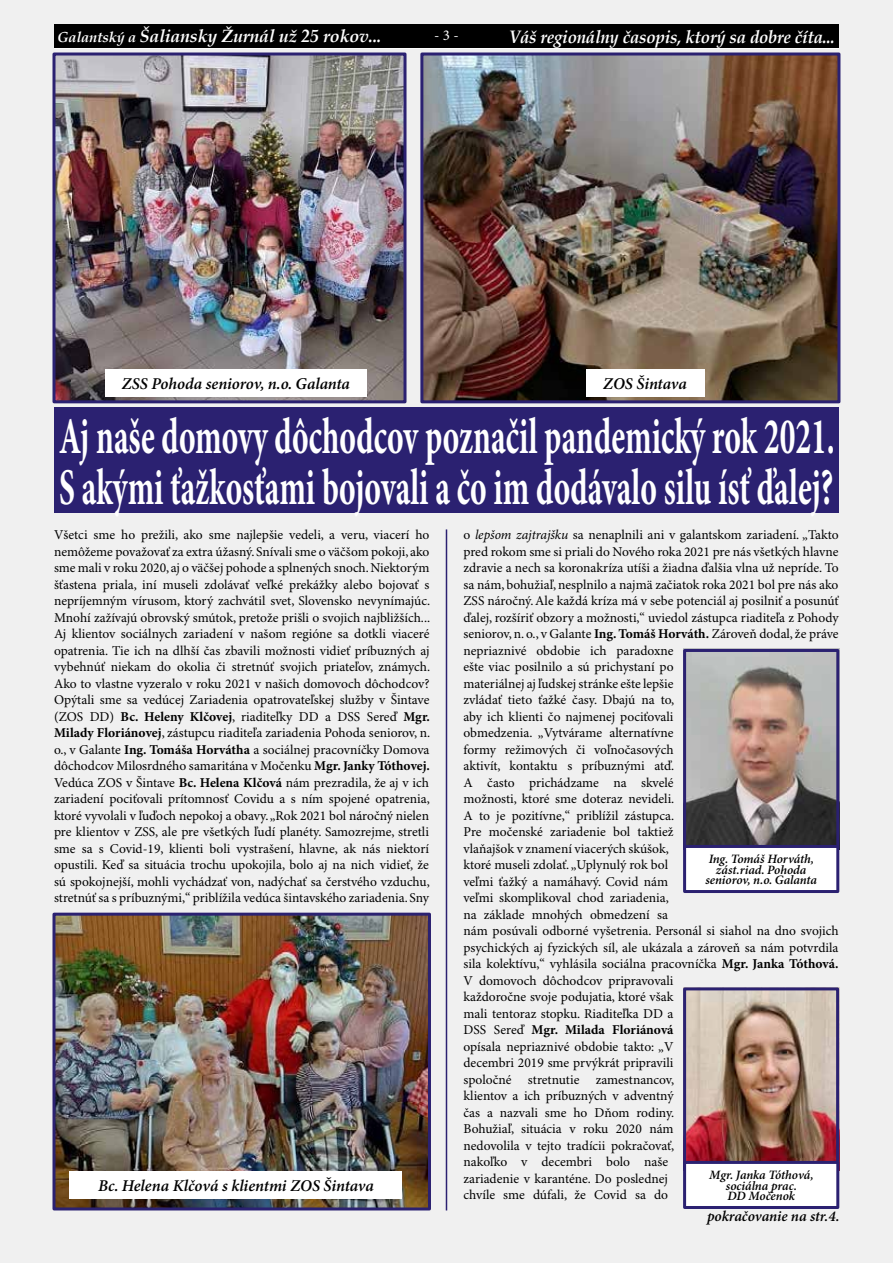
<style>
.page{position:relative;width:893px;height:1263px;background:#f0f0f0}
.page>*{position:absolute;margin:0;border:0;box-sizing:border-box;transform-origin:0 0}
.t1{font:700 51.45px/51px "Minion Pro";color:#fff;scale:.61 1}
.t2{font:italic 700 18px "Book Antiqua";letter-spacing:-.01em;color:#fff;scale:.93 1}
.t3{font:italic 700 17.7px "Book Antiqua";letter-spacing:-.01em;color:#fff}
.t4{font:italic 600 16.5px "Minion Pro";letter-spacing:-.005em;color:#000}
.t5{font:italic 600 15px "Minion Pro";letter-spacing:-.005em;color:#000}
.t6{font:15px "Minion Pro";color:#fff}
.t7{font:13.5px/16.5px "Minion Pro";color:#000;text-align:justify}
.t8{font:italic 600 12.75px/10.5px "Minion Pro";letter-spacing:-.005em;color:#000;text-align:center}
.s1{font-size:14.55px}
.s2{font-weight:700}
.s3{font-style:italic}
</style>
<div class="page">
<div style="left:54px;top:407px;width:785px;height:105px;background:#2b2171"></div>
<img style="left:424px;top:56px;width:412px;height:343px">
<div style="left:420px;top:52px;width:420px;height:351px;border:3px solid #2b2171"></div>
<img style="left:56px;top:56px;width:346px;height:343px">
<div style="left:52px;top:52px;width:354px;height:351px;border:3px solid #2b2171"></div>
<img style="left:56px;top:917px;width:371px;height:289px">
<div style="left:52px;top:913px;width:379px;height:297px;border:3px solid #2b2171"></div>
<div style="left:105px;top:369px;width:261px;height:27px;background:#fff"></div>
<div style="left:70px;top:1171px;width:332px;height:28px;background:#fff"></div>
<div style="left:586px;top:369px;width:118px;height:27px;background:#fff"></div>
<img style="left:687px;top:653px;width:148px;height:192px">
<div style="left:683px;top:649px;width:156px;height:200px;border:3px solid #2b2171"></div>
<div style="left:685px;top:846px;width:153px;height:45px;background:#fff"></div>
<div style="left:683px;top:845px;width:156px;height:48px;border:3px solid #2b2171"></div>
<img style="left:687px;top:991px;width:148px;height:170px">
<div style="left:683px;top:987px;width:156px;height:184px;border:3px solid #2b2171"></div>
<div style="left:685px;top:1162px;width:153px;height:45px;background:#fff"></div>
<div style="left:683px;top:1161px;width:156px;height:48px;border:3px solid #2b2171"></div>
<hr style="left:446px;top:529px;width:1px;height:681px;background:#2b2171">
<hr style="left:54px;top:47px;width:785px;height:2px;background:#fff">
<div style="left:54px;top:24px;width:785px;height:24px;background:#000"></div>
<h3 class="t3" style="left:57px;top:24px;width:326px"><span class="s1">Galantský a</span> Šaliansky Žurnál už 25 rokov...</h3>
<p class="t6" style="left:434px;top:26px;width:26px">- 3 -</p>
<h2 class="t2" style="left:509px;top:24px;width:352px">Váš regionálny časopis, ktorý sa dobre číta...</h2>
<p class="t4" style="left:122px;top:374px;width:230px">ZSS Pohoda seniorov, n.o. Galanta</p>
<p class="t4" style="left:603px;top:374px;width:85px">ZOS Šintava</p>
<h1 class="t1" style="left:59px;top:413px;width:1273px">Aj naše domovy dôchodcov poznačil pandemický rok 2021.<br>S akými ťažkosťami bojovali a čo im dodávalo silu ísť ďalej?</h1>
<p class="t7" style="left:54px;top:527px;width:378px">Všetci sme ho prežili, ako sme najlepšie vedeli, a veru, viacerí ho nemôžeme považovať za extra úžasný. Snívali sme o väčšom pokoji, ako sme mali v roku 2020, aj o väčšej pohode a splnených snoch. Niektorým šťastena priala, iní museli zdolávať veľké prekážky alebo bojovať s nepríjemným vírusom, ktorý zachvátil svet, Slovensko nevynímajúc.<br>Mnohí zažívajú obrovský smútok, pretože prišli o svojich najbližších...<br>Aj klientov sociálnych zariadení v našom regióne sa dotkli viaceré opatrenia. Tie ich na dlhší čas zbavili možnosti vidieť príbuzných aj vybehnúť niekam do okolia či stretnúť svojich priateľov, známych.<br>Ako to vlastne vyzeralo v roku 2021 v našich domovoch dôchodcov?<br>Opýtali sme sa vedúcej Zariadenia opatrovateľskej služby v Šintave (ZOS DD) <span class="s2">Bc. Heleny Klčovej</span>, riaditeľky DD a DSS Sereď <span class="s2">Mgr.<br>Milady Floriánovej</span>, zástupcu riaditeľa zariadenia Pohoda seniorov, n. o., v Galante <span class="s2">Ing. Tomáša Horvátha</span> a sociálnej pracovníčky Domova dôchodcov Milosrdného samaritána v Močenku <span class="s2">Mgr. Janky Tóthovej.<br></span>Vedúca ZOS v Šintave <span class="s2">Bc. Helena Klčová</span> nám prezradila, že aj v ich zariadení pociťovali prítomnosť Covidu a s ním spojené opatrenia, ktoré vyvolali v ľuďoch nepokoj a obavy. „Rok 2021 bol náročný nielen pre klientov v ZSS, ale pre všetkých ľudí planéty. Samozrejme, stretli sme sa s Covid-19, klienti boli vystrašení, hlavne, ak nás niektorí opustili. Keď sa situácia trochu upokojila, bolo aj na nich vidieť, že sú spokojnejší, mohli vychádzať von, nadýchať sa čerstvého vzduchu, stretnúť sa s príbuznými,“ priblížila vedúca šintavského zariadenia. Sny</p>
<p class="t7" style="left:463px;top:527px;width:377px;text-align:left">o <span class="s3">lepšom zajtrajšku</span> sa nenaplnili ani v galantskom zariadení. „Takto pred rokom sme si priali do Nového roka 2021 pre nás všetkých hlavne zdravie a nech sa koronakríza utíši a žiadna ďalšia vlna už nepríde. To sa nám, bohužiaľ, nesplnilo a najmä začiatok roka 2021 bol pre nás ako ZSS náročný. Ale každá kríza má v sebe potenciál aj posilniť a posunúť ďalej, rozšíriť obzory a možnosti,“ uviedol zástupca riaditeľa z Pohody seniorov, n. o., v Galante <span class="s2">Ing. Tomáš Horváth.</span> Zároveň dodal, že práve nepriaznivé obdobie ich paradoxne<br>ešte viac posilnilo a sú prichystaní po<br>materiálnej aj ľudskej stránke ešte lepšie<br>zvládať tieto ťažké časy. Dbajú na to,<br>aby ich klienti čo najmenej pociťovali<br>obmedzenia. „Vytvárame alternatívne<br>formy režimových či voľnočasových<br>aktivít, kontaktu s príbuznými atď.<br>A často prichádzame na skvelé<br>možnosti, ktoré sme doteraz nevideli.<br>A to je pozitívne,“ priblížil zástupca.<br>Pre močenské zariadenie bol taktiež<br>vlaňajšok v znamení viacerých skúšok,<br>ktoré museli zdolať. „Uplynulý rok bol<br>veľmi ťažký a namáhavý. Covid nám<br>veľmi skomplikoval chod zariadenia,<br>na základe mnohých obmedzení sa<br>nám posúvali odborné vyšetrenia. Personál si siahol na dno svojich psychických aj fyzických síl, ale ukázala a zároveň sa nám potvrdila sila kolektívu,“ vyhlásila sociálna pracovníčka <span class="s2">Mgr. Janka Tóthová.<br></span>V domovoch dôchodcov pripravovali<br>každoročne svoje podujatia, ktoré však<br>mali tentoraz stopku. Riaditeľka DD a<br>DSS Sereď <span class="s2">Mgr. Milada Floriánová<br></span>opísala nepriaznivé obdobie takto: „V<br>decembri 2019 sme prvýkrát pripravili<br>spoločné stretnutie zamestnancov,<br>klientov a ich príbuzných v adventný<br>čas a nazvali sme ho Dňom rodiny.<br>Bohužiaľ, situácia v roku 2020 nám<br>nedovolila v tejto tradícii pokračovať,<br>nakoľko v decembri bolo naše<br>zariadenie v karanténe. Do poslednej<br>chvíle sme dúfali, že Covid sa do</p>
<p class="t8" style="left:705px;top:854px;width:113px">Ing. Tomáš Horváth, zást.riad. Pohoda seniorov, n.o. Galanta</p>
<p class="t8" style="left:709px;top:1170px;width:106px">Mgr. Janka Tóthová, sociálna prac.<br>DD Močenok</p>
<p class="t5" style="left:707px;top:1207px;width:134px">pokračovanie na str.4.</p>
<p class="t4" style="left:98px;top:1176px;width:277px">Bc. Helena Klčová s klientmi ZOS Šintava</p>
</div>
